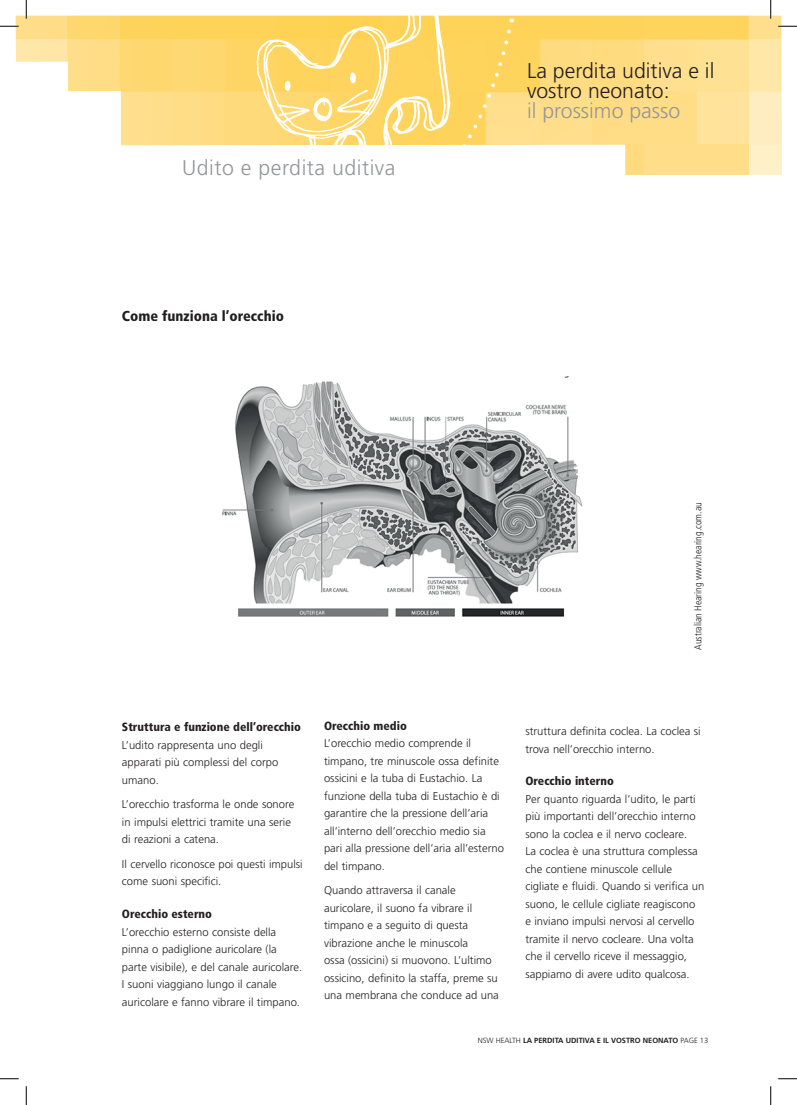
<style>
.page{position:relative;width:797px;height:1105px;background:#fff}
.page>*{position:absolute;margin:0;border:0;box-sizing:border-box;transform-origin:0 0}
.t1{font:300 21.25px/20px "Frutiger";color:#231f20}
.t2{font:300 21.25px "Frutiger";letter-spacing:.025em;color:#939598}
.t3{font:300 21.25px "Frutiger";color:#939598}
.t4{font:900 condensed 14.38px "Frutiger";color:#231f20}
.t5{font:900 condensed 11.88px "Frutiger";color:#231f20}
.t6{font:300 11.25px/17.5px "Frutiger";color:#231f20}
.t7{font:300 condensed 10px "Frutiger";color:#231f20}
.t8{font:700 7.5px "Frutiger";color:#231f20}
.s1{font-weight:300}
</style>
<div class="page">
<img style="left:16px;top:16px;width:766px;height:159px">
<svg style="left:462px;top:19px;width:51px;height:156px"></svg>
<img style="left:222px;top:376px;width:361px;height:241px">
<img style="left:239px;top:15px;width:223px;height:160px">
<svg style="left:0;top:25px;width:19px;height:2px"></svg>
<svg style="left:778px;top:25px;width:19px;height:2px"></svg>
<svg style="left:0;top:1078px;width:19px;height:1px"></svg>
<svg style="left:778px;top:1078px;width:19px;height:1px"></svg>
<svg style="left:25px;top:0;width:2px;height:19px"></svg>
<svg style="left:25px;top:1086px;width:2px;height:19px"></svg>
<svg style="left:770px;top:0;width:1px;height:19px"></svg>
<svg style="left:770px;top:1086px;width:1px;height:19px"></svg>
<h1 class="t2" style="left:182px;top:156px;width:215px">Udito e perdita uditiva</h1>
<p class="t4" style="left:122px;top:307px;width:163px">Come funziona l’orecchio</p>
<h1 class="t1" style="left:527px;top:61px;width:189px">La perdita uditiva e il vostro neonato:</h1>
<h1 class="t3" style="left:527px;top:98px;width:155px">il prossimo passo</h1>
<p class="t7" style="left:692px;top:650px;width:149px;rotate:-90deg">Australian Hearing www.hearing.com.au</p>
<p class="t5" style="left:122px;top:720px;width:180px">Struttura e funzione dell’orecchio</p>
<p class="t6" style="left:122px;top:736px;width:158px">L’udito rappresenta uno degli apparati più complessi del corpo umano.</p>
<p class="t6" style="left:122px;top:796px;width:174px">L’orecchio trasforma le onde sonore in impulsi elettrici tramite una serie di reazioni a catena.</p>
<p class="t6" style="left:122px;top:855px;width:182px">Il cervello riconosce poi questi impulsi come suoni specifici.</p>
<p class="t5" style="left:122px;top:907px;width:92px">Orecchio esterno</p>
<p class="t6" style="left:122px;top:923px;width:182px">L’orecchio esterno consiste della pinna o padiglione auricolare (la parte visibile), e del canale auricolare.<br>I suoni viaggiano lungo il canale auricolare e fanno vibrare il timpano.</p>
<p class="t5" style="left:324px;top:718px;width:84px">Orecchio medio</p>
<p class="t6" style="left:324px;top:735px;width:182px">L’orecchio medio comprende il timpano, tre minuscole ossa definite ossicini e la tuba di Eustachio. La funzione della tuba di Eustachio è di garantire che la pressione dell’aria all’interno dell’orecchio medio sia pari alla pressione dell’aria all’esterno del timpano.</p>
<p class="t6" style="left:324px;top:882px;width:176px">Quando attraversa il canale auricolare, il suono fa vibrare il timpano e a seguito di questa vibrazione anche le minuscola<br>ossa (ossicini) si muovono. L’ultimo ossicino, definito la staffa, preme su una membrana che conduce ad una</p>
<p class="t6" style="left:525px;top:722px;width:177px">struttura definita coclea. La coclea si trova nell’orecchio interno.</p>
<p class="t5" style="left:525px;top:774px;width:90px">Orecchio interno</p>
<p class="t6" style="left:525px;top:790px;width:180px">Per quanto riguarda l’udito, le parti più importanti dell’orecchio interno sono la coclea e il nervo cocleare.<br>La coclea è una struttura complessa che contiene minuscole cellule cigliate e fluidi. Quando si verifica un suono, le cellule cigliate reagiscono<br>e inviano impulsi nervosi al cervello tramite il nervo cocleare. Una volta che il cervello riceve il messaggio, sappiamo di avere udito qualcosa.</p>
<p class="t8" style="left:478px;top:1036px;width:232px"><span class="s1">NSW HEALTH</span> LA PERDITA UDITIVA E IL VOSTRO NEONATO <span class="s1">PAGE 13</span></p>
</div>
